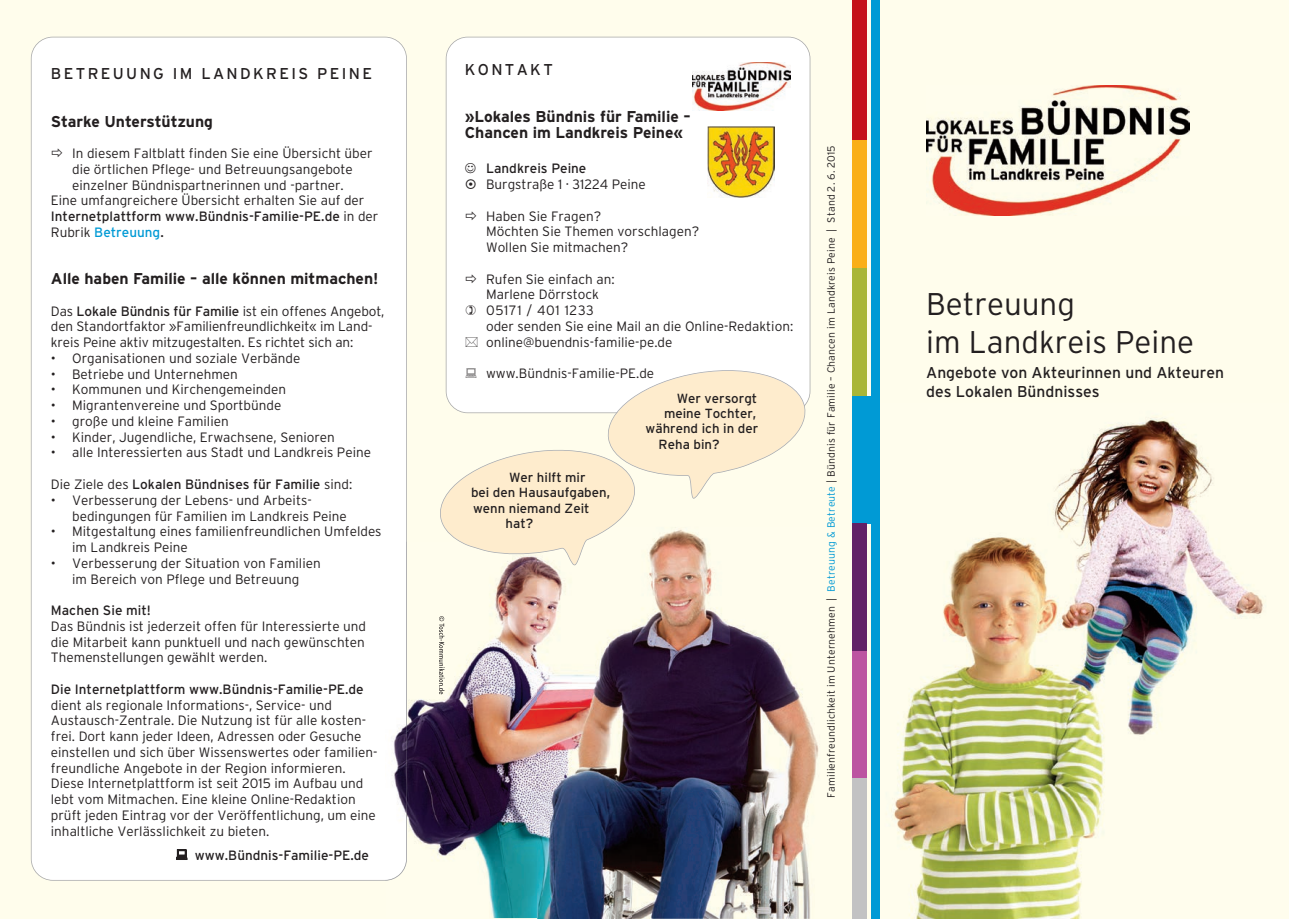
<style>
.page{position:relative;width:1289px;height:919px;background:#fff}
.page>*{position:absolute;margin:0;border:0;box-sizing:border-box;transform-origin:0 0}
.t1{font:300 31.35px/37.7px "Interstate";color:#231f20}
.t2{font:700 15.6px/15.8px "Interstate";color:#231f20}
.t3{font:15.6px/18.8px "Interstate";color:#231f20}
.t4{font:15.6px "Interstate";letter-spacing:.15em;color:#231f20}
.t5{font:300 13.5px/15.8px "Interstate";color:#231f20}
.t6{font:13.5px "Interstate";color:#231f20}
.t7{font:13.5px "Interstate";color:#009ad5}
.t8{font:13.2px "Interstate";color:#231f20}
.t9{font:300 10.5px "Interstate";letter-spacing:.01em;color:#231f20}
.s1{font-weight:300}
.s2{font-weight:300;color:#231f20}
.s3{color:#231f20}
.s4{font-weight:400}
.s5{color:#009ad5}
</style>
<div class="page">
<div style="left:0;top:0;width:1288px;height:918px;background:#fffdec"></div>
<img style="left:879px;top:403px;width:384px;height:515px">
<div style="left:870px;top:0;width:9px;height:918px;background:#009ad5"></div>
<div style="left:852px;top:0;width:14px;height:140px;background:#c4121a"></div>
<div style="left:852px;top:140px;width:14px;height:128px;background:#faaf18"></div>
<div style="left:852px;top:268px;width:14px;height:127px;background:#a9b638"></div>
<div style="left:852px;top:395px;width:22px;height:128px;background:#009ad5"></div>
<div style="left:852px;top:523px;width:14px;height:128px;background:#612267"></div>
<div style="left:852px;top:651px;width:14px;height:127px;background:#bc55a1"></div>
<div style="left:852px;top:778px;width:14px;height:140px;background:#c2c2c3"></div>
<div style="left:446px;top:37px;width:363px;height:375px;background:#fff;border-radius:21px"></div>
<div style="left:446px;top:37px;width:364px;height:376px;border:2px solid #a8a9ad;border-radius:22px"></div>
<div style="left:32px;top:37px;width:374px;height:842px;background:#fff;border-radius:21px"></div>
<img style="left:927px;top:85px;width:262px;height:130px">
<img style="left:385px;top:541px;width:152px;height:377px">
<img style="left:385px;top:541px;width:21px;height:317px">
<img style="left:385px;top:858px;width:22px;height:22px">
<svg style="left:439px;top:616px;width:5px;height:5px"></svg>
<img style="left:439px;top:623px;width:5px;height:39px">
<img style="left:537px;top:566px;width:282px;height:352px">
<img style="left:708px;top:127px;width:66px;height:70px">
<img style="left:693px;top:62px;width:97px;height:49px">
<svg style="left:438px;top:368px;width:369px;height:198px"></svg>
<p class="t4" style="left:51px;top:65px;width:322px">BETREUUNG IM LANDKREIS PEINE</p>
<p class="t2" style="left:51px;top:113px;width:164px">Starke Unterstützung</p>
<p class="t5" style="left:72px;top:145px;width:302px">In diesem Faltblatt finden Sie eine Übersicht über</p>
<p class="t5" style="left:72px;top:161px;width:282px">die örtlichen Pflege- und Betreuungsangebote</p>
<p class="t5" style="left:72px;top:177px;width:273px">einzelner Bündnispartnerinnen und -partner.</p>
<p class="t5" style="left:51px;top:193px;width:315px">Eine umfangreichere Übersicht erhalten Sie auf der</p>
<p class="t6" style="left:51px;top:208px;width:329px">Internetplattform www.Bündnis-Familie-PE.de <span class="s1">in der</span></p>
<p class="t7" style="left:51px;top:224px;width:114px"><span class="s2">Rubrik</span> Betreuung<span class="s3">.</span></p>
<p class="t2" style="left:51px;top:271px;width:329px">Alle haben Familie – alle können mitmachen!</p>
<p class="t5" style="left:51px;top:303px;width:335px">Das <span class="s4">Lokale Bündnis für Familie</span> ist ein offenes Angebot, den Standortfaktor »Familienfreundlichkeit« im Land&shy;kreis Peine aktiv mitzugestalten. Es richtet sich an:</p>
<p class="t5" style="left:51px;top:350px;width:251px">• Organisationen und soziale Verbände</p>
<p class="t5" style="left:51px;top:366px;width:188px">• Betriebe und Unternehmen</p>
<p class="t5" style="left:51px;top:382px;width:237px">• Kommunen und Kirchengemeinden</p>
<p class="t5" style="left:51px;top:397px;width:232px">• Migrantenvereine und Sportbünde</p>
<p class="t5" style="left:51px;top:413px;width:179px">• große und kleine Familien</p>
<p class="t5" style="left:51px;top:429px;width:285px">• Kinder, Jugendliche, Erwachsene, Senioren</p>
<p class="t5" style="left:51px;top:445px;width:321px">• alle Interessierten aus Stadt und Landkreis Peine</p>
<p class="t6" style="left:51px;top:476px;width:303px"><span class="s1">Die Ziele des</span> Lokalen Bündnises für Familie <span class="s1">sind:</span></p>
<p class="t5" style="left:72px;top:492px;width:276px;text-indent:-21px">• Verbesserung der Lebens- und Arbeits&shy;bedingungen für Familien im Landkreis Peine</p>
<p class="t5" style="left:72px;top:523px;width:311px;text-indent:-21px">• Mitgestaltung eines familienfreundlichen Umfeldes im Landkreis Peine</p>
<p class="t5" style="left:51px;top:555px;width:271px;text-align:center">• Verbesserung der Situation von Familien im Bereich von Pflege und Betreuung</p>
<p class="t6" style="left:51px;top:602px;width:101px">Machen Sie mit!</p>
<p class="t5" style="left:51px;top:618px;width:317px;text-align:justify">Das Bündnis ist jederzeit offen für Interessierte und die Mitarbeit kann punktuell und nach gewünschten Themenstellungen gewählt werden.</p>
<p class="t6" style="left:51px;top:681px;width:314px">Die Internetplattform www.Bündnis-Familie-PE.de</p>
<p class="t5" style="left:51px;top:697px;width:328px">dient als regionale Informations-, Service- und Austausch-Zentrale. Die Nutzung ist für alle kosten&shy;frei. Dort kann jeder Ideen, Adressen oder Gesuche einstellen und sich über Wissenswertes oder familien&shy;freundliche Angebote in der Region informieren.<br>Diese Internetplattform ist seit 2015 im Aufbau und lebt vom Mitmachen. Eine kleine Online-Redaktion prüft jeden Eintrag vor der Veröffentlichung, um eine inhaltliche Verlässlichkeit zu bieten.</p>
<p class="t6" style="left:195px;top:847px;width:176px">www.Bündnis-Familie-PE.de</p>
<p class="t4" style="left:465px;top:61px;width:90px">KONTAKT</p>
<p class="t2" style="left:465px;top:109px;width:227px">»Lokales Bündnis für Familie –<br>Chancen im Landkreis Peine«</p>
<p class="t6" style="left:486px;top:161px;width:102px">Landkreis Peine</p>
<p class="t5" style="left:486px;top:176px;width:161px">Burgstraße 1 · 31224 Peine</p>
<p class="t5" style="left:486px;top:208px;width:215px">Haben Sie Fragen?<br>Möchten Sie Themen vorschlagen?<br>Wollen Sie mitmachen?</p>
<p class="t5" style="left:486px;top:271px;width:309px">Rufen Sie einfach an:<br>Marlene Dörrstock<br>05171 / 401 1233<br>oder senden Sie eine Mail an die Online-Redaktion: online@buendnis-familie-pe.de</p>
<p class="t5" style="left:486px;top:365px;width:170px">www.Bündnis-Familie-PE.de</p>
<p class="t8" style="left:509px;top:469px;width:78px">Wer hilft mir</p>
<p class="t8" style="left:471px;top:485px;width:141px">bei den Hausaufgaben,</p>
<p class="t8" style="left:473px;top:500px;width:118px">wenn niemand Zeit</p>
<p class="t8" style="left:505px;top:515px;width:29px">hat?</p>
<p class="t8" style="left:676px;top:390px;width:82px">Wer versorgt</p>
<p class="t8" style="left:664px;top:405px;width:94px">meine Tochter,</p>
<p class="t8" style="left:645px;top:421px;width:114px">während ich in der</p>
<p class="t8" style="left:658px;top:436px;width:63px">Reha bin?</p>
<p class="t9" style="left:825px;top:797px;width:653px;rotate:-90deg">Familienfreundlichkeit im Unternehmen | <span class="s5">Betreuung &amp; Betreute</span> | Bündnis für Familie – Chancen im Landkreis Peine | Stand 2. 6. 2015</p>
<h1 class="t1" style="left:926px;top:286px;width:269px">Betreuung<br>im Landkreis Peine</h1>
<p class="t3" style="left:926px;top:363px;width:299px">Angebote von Akteurinnen und Akteuren des Lokalen Bündnisses</p>
</div>
